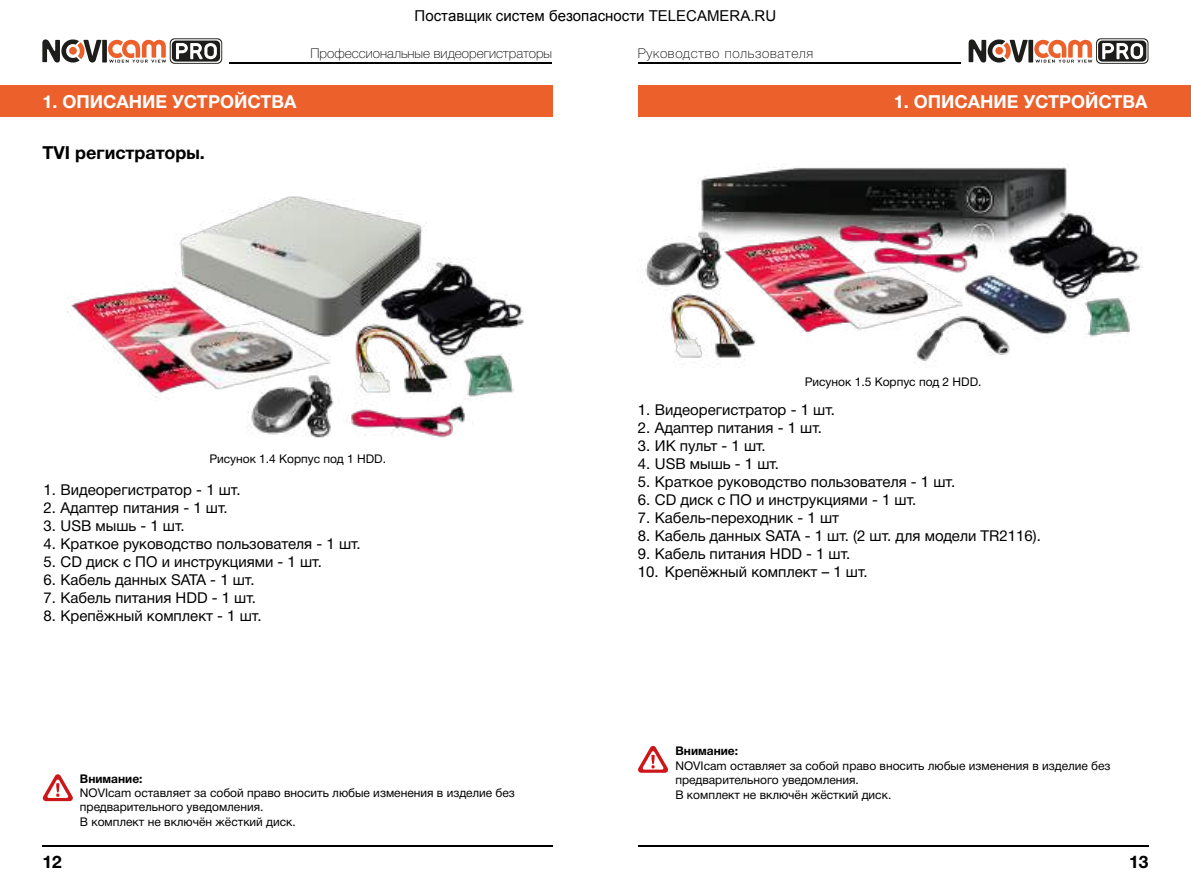
<style>
.page{position:relative;width:1191px;height:893px;background:#fff}
.page>*{position:absolute;margin:0;border:0;box-sizing:border-box;transform-origin:0 0}
.t1{font:18px "Helvetica 7 Bold";color:#fff}
.t2{font:18px "Helvetica 7 Bold";color:#000}
.t3{font:17.4px "Helvetica 7 Bold";color:#000}
.t4{font:15px "Helvetica 5 Normal";color:#000}
.t5{font:13.5px "Helvetica 3 Thin";color:#000}
.t6{font:13.5px "Helvetica 3 Thin";letter-spacing:.05em;color:#000}
.t7{font:12px/14.4px "Helvetica 5 Normal";color:#000}
.t8{font:12px "Helvetica 7 Bold";color:#000}
</style>
<div class="page">
<hr style="left:638px;top:62px;width:323px;height:1px;background:#000">
<hr style="left:230px;top:62px;width:322px;height:1px;background:#000">
<hr style="left:43px;top:846px;width:510px;height:1px;background:#000">
<hr style="left:638px;top:846px;width:510px;height:1px;background:#000">
<svg style="left:968px;top:38px;width:180px;height:26px"></svg>
<svg style="left:42px;top:38px;width:180px;height:26px"></svg>
<div style="left:0;top:85px;width:553px;height:32px;background:#eb602b"></div>
<div style="left:638px;top:85px;width:553px;height:32px;background:#eb602b"></div>
<img style="left:67px;top:196px;width:457px;height:242px">
<svg style="left:43px;top:774px;width:30px;height:27px"></svg>
<svg style="left:638px;top:746px;width:30px;height:27px"></svg>
<img style="left:642px;top:167px;width:501px;height:198px">
<p class="t5" style="left:310px;top:45px;width:243px">Профессиональные видеорегистраторы</p>
<p class="t6" style="left:638px;top:45px;width:177px">Руководство пользователя</p>
<p class="t1" style="left:43px;top:92px;width:255px">1. ОПИСАНИЕ УСТРОЙСТВА</p>
<p class="t1" style="left:893px;top:92px;width:255px">1. ОПИСАНИЕ УСТРОЙСТВА</p>
<p class="t2" style="left:43px;top:142px;width:164px">TVI регистраторы.</p>
<p class="t7" style="left:209px;top:452px;width:178px">Рисунок 1.4 Корпус под 1 HDD.</p>
<p class="t4" style="left:43px;top:481px;width:199px">1. Видеорегистратор - 1 шт.</p>
<p class="t4" style="left:43px;top:499px;width:186px">2. Адаптер питания - 1 шт.</p>
<p class="t4" style="left:43px;top:517px;width:143px">3. USB мышь - 1 шт.</p>
<p class="t4" style="left:43px;top:535px;width:319px">4. Краткое руководство пользователя - 1 шт.</p>
<p class="t4" style="left:43px;top:553px;width:280px">5. CD диск с ПО и инструкциями - 1 шт.</p>
<p class="t4" style="left:43px;top:571px;width:213px">6. Кабель данных SATA - 1 шт.</p>
<p class="t4" style="left:43px;top:589px;width:214px">7. Кабель питания HDD - 1 шт.</p>
<p class="t4" style="left:43px;top:607px;width:220px">8. Крепёжный комплект - 1 шт.</p>
<p class="t3" style="left:43px;top:852px;width:21px">12</p>
<p class="t8" style="left:80px;top:772px;width:64px">Внимание:</p>
<p class="t7" style="left:80px;top:786px;width:436px">NOVIcam оставляет за собой право вносить любые изменения в изделие без предварительного уведомления.<br>В комплект не включён жёсткий диск.</p>
<p class="t7" style="left:804px;top:375px;width:178px">Рисунок 1.5 Корпус под 2 HDD.</p>
<p class="t4" style="left:638px;top:402px;width:199px">1. Видеорегистратор - 1 шт.</p>
<p class="t4" style="left:638px;top:420px;width:186px">2. Адаптер питания - 1 шт.</p>
<p class="t4" style="left:638px;top:438px;width:129px">3. ИК пульт - 1 шт.</p>
<p class="t4" style="left:638px;top:456px;width:143px">4. USB мышь - 1 шт.</p>
<p class="t4" style="left:638px;top:474px;width:319px">5. Краткое руководство пользователя - 1 шт.</p>
<p class="t4" style="left:638px;top:492px;width:280px">6. CD диск с ПО и инструкциями - 1 шт.</p>
<p class="t4" style="left:638px;top:510px;width:203px">7. Кабель-переходник - 1 шт</p>
<p class="t4" style="left:638px;top:528px;width:404px">8. Кабель данных SATA - 1 шт. (2 шт. для модели TR2116).</p>
<p class="t4" style="left:638px;top:546px;width:214px">9. Кабель питания HDD - 1 шт.</p>
<p class="t4" style="left:638px;top:564px;width:231px">10. Крепёжный комплект – 1 шт.</p>
<p class="t8" style="left:675px;top:744px;width:64px">Внимание:</p>
<p class="t7" style="left:675px;top:758px;width:436px">NOVIcam оставляет за собой право вносить любые изменения в изделие без предварительного уведомления.<br>В комплект не включён жёсткий диск.</p>
<p class="t3" style="left:1129px;top:852px;width:21px">13</p>
</div>
